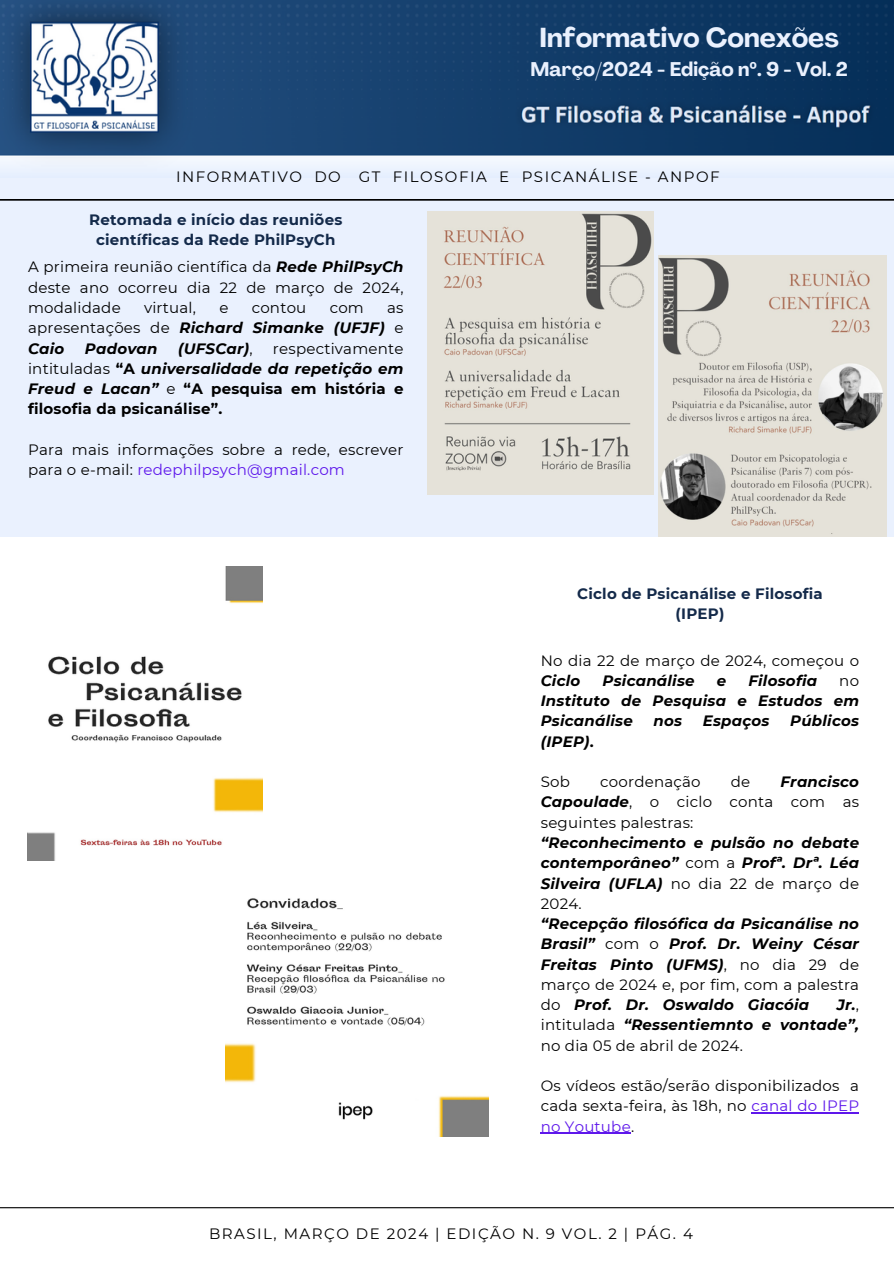
<style>
.page{position:relative;width:894px;height:1264px;background:#fff}
.page>*{position:absolute;margin:0;border:0;box-sizing:border-box;transform-origin:0 0}
.t1{font:700 27px "Agrandir";color:#eaf1fe}
.t2{font:700 19.5px "Agrandir";color:#eaf1fe}
.t3{font:15px/20.2px "Montserrat";letter-spacing:.015em;color:#000;text-align:justify}
.t4{font:italic 700 15px/20.2px "Montserrat";letter-spacing:.015em;color:#000;text-align:justify}
.t5{font:700 15px/20.2px "Montserrat";letter-spacing:.015em;color:#000;text-align:justify}
.t6{font:700 15px/20.2px "Montserrat";letter-spacing:.015em;color:#142a4a;text-align:center}
.t7{font:15px "Montserrat";letter-spacing:.1em;color:#000}
.s1{font-family:"Noto Sans"}
.s2{font-weight:700;font-style:italic}
.s3{font-weight:400;font-style:normal}
.s4{font-weight:400}
.s5{font-style:italic}
.s6{color:#5e17eb}
.s7{font-style:normal}
</style>
<div class="page">
<hr style="left:0;top:1207px;width:893px;height:1px;background:#000">
<div style="left:0;top:199px;width:893px;height:337px;background:#eaf1fe"></div>
<svg style="left:0;top:199px;width:893px;height:2px"></svg>
<img style="left:427px;top:212px;width:226px;height:282px">
<img style="left:658px;top:255px;width:228px;height:281px">
<div style="left:0;top:156px;width:893px;height:43px;background:#eaf1fe"></div>
<img style="left:0;top:0;width:893px;height:160px">
<img style="left:225px;top:806px;width:263px;height:329px">
<img style="left:28px;top:567px;width:234px;height:293px">
<hr style="left:751px;top:1112px;width:108px;height:1px;background:#5e17eb">
<hr style="left:540px;top:1132px;width:90px;height:1px;background:#5e17eb">
<h1 class="t1" style="left:539px;top:27px;width:300px">Informativo Conexões</h1>
<h2 class="t2" style="left:530px;top:62px;width:319px">Março/2024 - Edição n<span class="s1">º</span>. 9 - Vol. 2</h2>
<p class="t7" style="left:176px;top:168px;width:545px">INFORMATIVO DO GT FILOSOFIA E PSICANÁLISE - ANPOF</p>
<p class="t6" style="left:89px;top:209px;width:254px">Retomada e início das reuniões científicas da Rede PhilPsyCh</p>
<p class="t3" style="left:28px;top:257px;width:377px">A primeira reunião científica da <span class="s2">Rede PhilPsyCh </span>deste ano ocorreu dia 22 de março de 2024, modalidade</p>
<p class="t3" style="left:144px;top:297px;width:53px">virtual,</p>
<p class="t3" style="left:219px;top:297px;width:11px">e</p>
<p class="t3" style="left:251px;top:297px;width:56px">contou</p>
<p class="t3" style="left:329px;top:297px;width:36px">com</p>
<p class="t4" style="left:28px;top:297px;width:377px;text-indent:359px"><span class="s3">as apresentações de</span> Richard Simanke (UFJF) <span class="s3">e </span>Caio</p>
<p class="t5" style="left:28px;top:338px;width:377px;text-indent:245px"><span class="s4">respectivamente intituladas</span> “A <span class="s5">universalidade da repetição em Freud e Lacan”</span> <span class="s4">e</span> “A pesquisa em história e filosofia da psicanálise”.</p>
<p class="t3" style="left:28px;top:439px;width:377px">Para mais informações sobre a rede, escrever para o e-mail: <span class="s6">redephilpsych@gmail.com</span></p>
<p class="t4" style="left:85px;top:338px;width:74px">Padovan</p>
<p class="t4" style="left:178px;top:338px;width:76px">(UFSCar)<span class="s3">,</span></p>
<p class="t6" style="left:577px;top:583px;width:247px">Ciclo de Psicanálise e Filosofia (IPEP)</p>
<p class="t3" style="left:540px;top:650px;width:320px">No dia 22 de março de 2024, começou o</p>
<p class="t4" style="left:540px;top:670px;width:41px">Ciclo</p>
<p class="t4" style="left:602px;top:670px;width:93px">Psicanálise</p>
<p class="t4" style="left:716px;top:670px;width:11px">e</p>
<p class="t4" style="left:748px;top:670px;width:70px">Filosofia</p>
<p class="t3" style="left:839px;top:670px;width:21px">no</p>
<p class="t4" style="left:540px;top:690px;width:320px">Instituto de Pesquisa e Estudos em<br>Psicanálise</p>
<p class="t4" style="left:653px;top:711px;width:30px">nos</p>
<p class="t4" style="left:702px;top:711px;width:68px">Espaços</p>
<p class="t4" style="left:790px;top:711px;width:70px">Públicos</p>
<p class="t4" style="left:540px;top:731px;width:54px">(IPEP)<span class="s7">.</span></p>
<p class="t3" style="left:540px;top:771px;width:31px">Sob</p>
<p class="t3" style="left:600px;top:771px;width:102px">coordenação</p>
<p class="t3" style="left:730px;top:771px;width:21px">de</p>
<p class="t3" style="left:540px;top:771px;width:320px;text-indent:240px"><span class="s2">Francisco Capoulade</span>, o ciclo conta com as seguintes palestras:</p>
<p class="t4" style="left:540px;top:832px;width:320px">“Reconhecimento e pulsão no debate contemporâneo” <span class="s3">com a</span> Profª. Drª. Léa Silveira (UFLA) <span class="s3">no dia 22 de março de 2024.</span></p>
<p class="t4" style="left:540px;top:913px;width:320px">“Recepção filosófica da Psicanálise no Brasil” <span class="s3">com o</span> Prof. Dr. Weiny César Freitas Pinto (UFMS)<span class="s3">, no dia 29 de março de 2024 e, por fim, com a palestra do</span> Prof. Dr. Oswaldo Giacóia</p>
<p class="t3" style="left:540px;top:994px;width:320px;text-indent:296px"><span class="s2">Jr.</span>, intitulada <span class="s2">“Ressentiemnto e vontade”, </span>no dia 05 de abril de 2024.</p>
<p class="t3" style="left:540px;top:1075px;width:320px">Os vídeos estão/serão disponibilizados a cada sexta-feira, às 18h, no <span class="s6">canal do IPEP no Youtube</span>.</p>
<p class="t7" style="left:209px;top:1224px;width:485px">BRASIL, MARÇO DE 2024 | EDIÇÃO N. 9 VOL. 2 | PÁG. 4</p>
</div>
